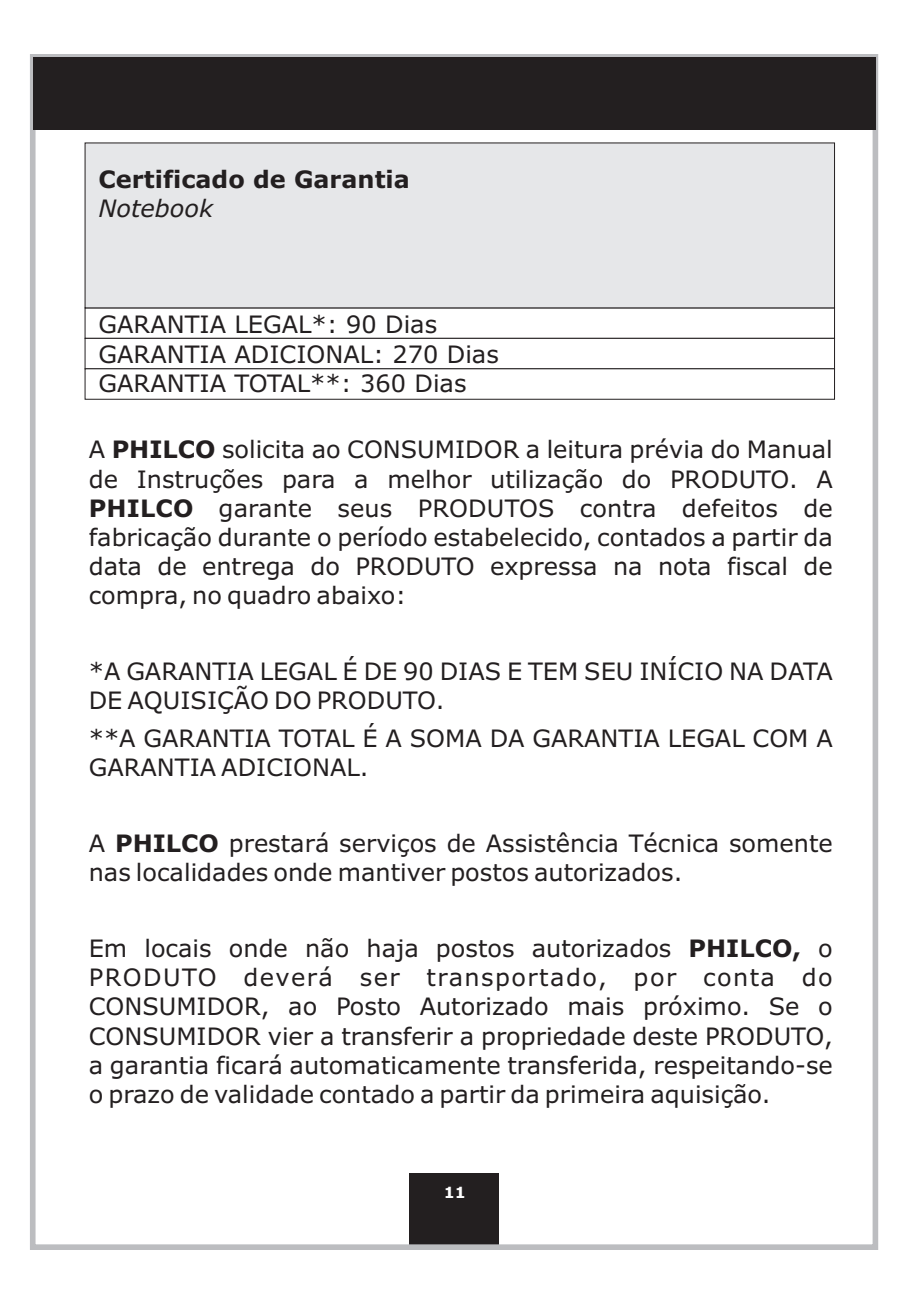
<style>
.page{position:relative;width:908px;height:1304px;background:#fff}
.page>*{position:absolute;margin:0;border:0;box-sizing:border-box;transform-origin:0 0}
.t1{font:24px/29.2px "Verdana";color:#231f20}
.t2{font:700 24px "Verdana";color:#231f20}
.t3{font:italic 24px "Verdana";color:#231f20}
.t4{font:700 15.4px "Verdana";color:#fff}
.s1{font-weight:700}
</style>
<div class="page">
<div style="left:409px;top:1173px;width:89px;height:74px;background:#231f20"></div>
<div style="left:30px;top:54px;width:847px;height:1196px;border:6px solid #bcbdc0"></div>
<div style="left:33px;top:57px;width:842px;height:73px;background:#231f20"></div>
<svg style="left:84px;top:308px;width:750px;height:92px"></svg>
<div style="left:84px;top:142px;width:750px;height:166px;background:#e6e7e9"></div>
<p class="t2" style="left:99px;top:169px;width:312px">Certificado de Garantia</p>
<p class="t3" style="left:99px;top:198px;width:116px">Notebook</p>
<p class="t1" style="left:99px;top:312px;width:401px">GARANTIA LEGAL*: 90 Dias<br>GARANTIA ADICIONAL: 270 Dias<br>GARANTIA TOTAL**: 360 Dias</p>
<p class="t1" style="left:89px;top:437px;width:745px;text-align:justify">A <span class="s1">PHILCO</span> solicita ao CONSUMIDOR a leitura prévia do Manual de Instruções para a melhor utilização do PRODUTO. A <span class="s1">PHILCO</span> garante seus PRODUTOS contra defeitos de fabricação durante o período estabelecido, contados a partir da data de entrega do PRODUTO expressa na nota fiscal de compra, no quadro abaixo:</p>
<p class="t1" style="left:89px;top:659px;width:745px">*A GARANTIA LEGAL É DE 90 DIAS E TEM SEU INÍCIO NA DATA<br>DE AQUISIÇÃO DO PRODUTO.</p>
<p class="t1" style="left:89px;top:726px;width:745px">**A GARANTIA TOTAL É A SOMA DA GARANTIA LEGAL COM A<br>GARANTIA ADICIONAL.</p>
<p class="t1" style="left:89px;top:831px;width:745px">A <span class="s1">PHILCO</span> prestará serviços de Assistência Técnica somente nas localidades onde mantiver postos autorizados.</p>
<p class="t1" style="left:89px;top:936px;width:745px;text-align:justify">Em locais onde não haja postos autorizados <span class="s1">PHILCO,</span> o PRODUTO deverá ser transportado, por conta do CONSUMIDOR, ao Posto Autorizado mais próximo. Se o CONSUMIDOR vier a transferir a propriedade deste PRODUTO, a garantia ficará automaticamente transferida, respeitando-se o prazo de validade contado a partir da primeira aquisição.</p>
<p class="t4" style="left:443px;top:1186px;width:23px">11</p>
</div>
